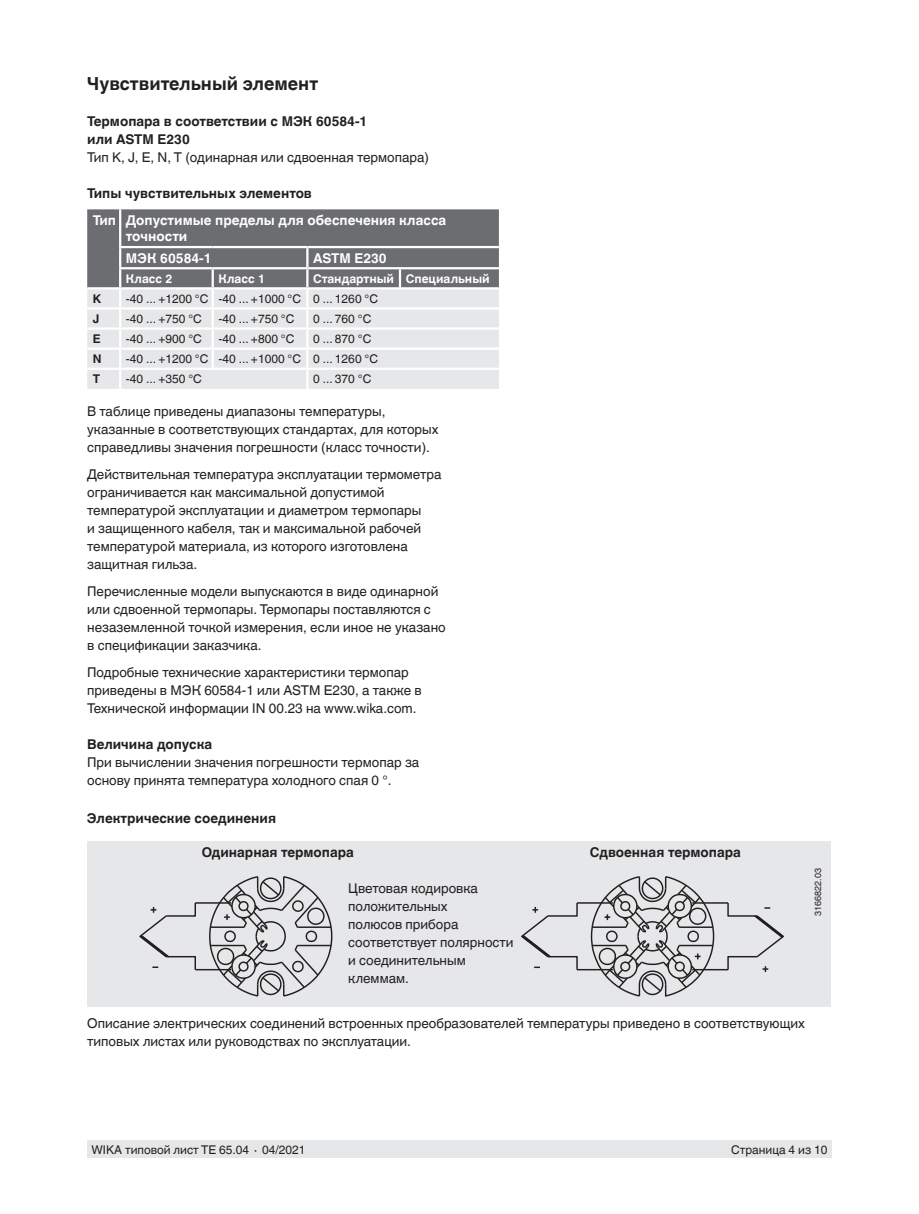
<style>
.page{position:relative;width:919px;height:1214px;background:#fff}
.page>*{position:absolute;margin:0;border:0;box-sizing:border-box;transform-origin:0 0}
.t1{font:700 18px "Helvetica World";color:#231f20}
.t2{font:13.5px/18px "Helvetica World";color:#231f20}
.t3{font:700 13.5px/18px "Helvetica World";color:#231f20}
.t4{font:700 13.5px/16.5px "Helvetica World";color:#fff}
.t5{font:12px "Helvetica World";color:#231f20}
.t6{font:700 12px "Helvetica World";color:#fff}
.t7{font:700 12px "Helvetica World";color:#231f20}
.t8{font:9px "Helvetica World";color:#231f20}
</style>
<div class="page">
<div style="left:87px;top:1140px;width:744px;height:17px;background:#e6e7e9"></div>
<div style="left:87px;top:840px;width:743px;height:166px;background:#e6e7e9"></div>
<hr style="left:577px;top:902px;width:36px;height:1px;background:#231f20">
<hr style="left:577px;top:969px;width:36px;height:1px;background:#231f20">
<hr style="left:692px;top:969px;width:36px;height:1px;background:#231f20">
<hr style="left:692px;top:902px;width:36px;height:1px;background:#231f20">
<svg style="left:521px;top:902px;width:57px;height:69px"></svg>
<svg style="left:726px;top:902px;width:57px;height:70px"></svg>
<svg style="left:139px;top:903px;width:58px;height:68px"></svg>
<hr style="left:195px;top:902px;width:36px;height:1px;background:#231f20">
<hr style="left:195px;top:969px;width:36px;height:1px;background:#231f20">
<svg style="left:208px;top:876px;width:125px;height:121px"></svg>
<svg style="left:590px;top:876px;width:125px;height:121px"></svg>
<svg style="left:87px;top:209px;width:412px;height:180px;background:#b6b7b9"></svg>
<hr style="left:400px;top:367px;width:99px;height:3px;background:#fff">
<h1 class="t1" style="left:87px;top:73px;width:232px">Чувствительный элемент</h1>
<p class="t3" style="left:87px;top:112px;width:281px">Термопара в соответствии с МЭК 60584-1 или ASTM E230</p>
<p class="t2" style="left:87px;top:148px;width:343px">Тип K, J, E, N, T (одинарная или сдвоенная термопара)</p>
<p class="t3" style="left:87px;top:184px;width:226px">Типы чувствительных элементов</p>
<p class="t4" style="left:126px;top:212px;width:322px;text-indent:-33px">Тип Допустимые пределы для обеспечения класса точности</p>
<p class="t4" style="left:126px;top:249px;width:87px">МЭК 60584-1</p>
<p class="t4" style="left:313px;top:249px;width:75px">ASTM E230</p>
<p class="t6" style="left:126px;top:271px;width:48px">Класс 2</p>
<p class="t6" style="left:218px;top:271px;width:48px">Класс 1</p>
<p class="t6" style="left:313px;top:271px;width:178px">Стандартный Специальный</p>
<p class="t7" style="left:93px;top:291px;width:10px">K</p>
<p class="t5" style="left:126px;top:291px;width:253px">-40 ... +1200 °C -40 ... +1000 °C 0 ... 1260 °C</p>
<p class="t7" style="left:93px;top:312px;width:8px">J</p>
<p class="t5" style="left:126px;top:312px;width:77px">-40 ... +750 °C</p>
<p class="t5" style="left:218px;top:312px;width:77px">-40 ... +750 °C</p>
<p class="t5" style="left:313px;top:312px;width:60px">0 ... 760 °C</p>
<p class="t7" style="left:93px;top:332px;width:9px">E</p>
<p class="t5" style="left:126px;top:332px;width:77px">-40 ... +900 °C</p>
<p class="t5" style="left:218px;top:332px;width:77px">-40 ... +800 °C</p>
<p class="t5" style="left:313px;top:332px;width:60px">0 ... 870 °C</p>
<p class="t7" style="left:93px;top:352px;width:10px">N</p>
<p class="t5" style="left:126px;top:352px;width:253px">-40 ... +1200 °C -40 ... +1000 °C 0 ... 1260 °C</p>
<p class="t7" style="left:93px;top:372px;width:9px">T</p>
<p class="t5" style="left:126px;top:372px;width:77px">-40 ... +350 °C</p>
<p class="t5" style="left:313px;top:372px;width:60px">0 ... 370 °C</p>
<p class="t2" style="left:87px;top:402px;width:353px">В таблице приведены диапазоны температуры, указанные в соответствующих стандартах, для которых справедливы значения погрешности (класс точности).</p>
<p class="t2" style="left:87px;top:465px;width:356px">Действительная температура эксплуатации термометра ограничивается как максимальной допустимой температурой эксплуатации и диаметром термопары<br>и защищенного кабеля, так и максимальной рабочей температурой материала, из которого изготовлена защитная гильза.</p>
<p class="t2" style="left:87px;top:582px;width:360px">Перечисленные модели выпускаются в виде одинарной или сдвоенной термопары. Термопары поставляются с незаземленной точкой измерения, если иное не указано в спецификации заказчика.</p>
<p class="t2" style="left:87px;top:663px;width:336px">Подробные технические характеристики термопар приведены в МЭК 60584-1 или ASTM E230, а также в<br>Технической информации IN 00.23 на www.wika.com.</p>
<p class="t3" style="left:87px;top:735px;width:126px">Величина допуска</p>
<p class="t2" style="left:87px;top:753px;width:333px">При вычислении значения погрешности термопар за основу принята температура холодного спая 0 °.</p>
<p class="t3" style="left:87px;top:809px;width:191px">Электрические соединения</p>
<p class="t3" style="left:202px;top:843px;width:154px">Одинарная термопара</p>
<p class="t3" style="left:590px;top:843px;width:152px">Сдвоенная термопара</p>
<p class="t2" style="left:348px;top:879px;width:167px">Цветовая кодировка положительных<br>полюсов прибора соответствует полярности и соединительным клеммам.</p>
<p class="t8" style="left:812px;top:916px;width:49px;rotate:-90deg">3166822.03</p>
<p class="t2" style="left:87px;top:1014px;width:719px">Описание электрических соединений встроенных преобразователей температуры приведено в соответствующих типовых листах или руководствах по эксплуатации.</p>
<p class="t5" style="left:91px;top:1142px;width:215px">WIKA типовой лист TE 65.04 ∙ 04/2021</p>
<p class="t5" style="left:731px;top:1142px;width:98px">Страница 4 из 10</p>
</div>
